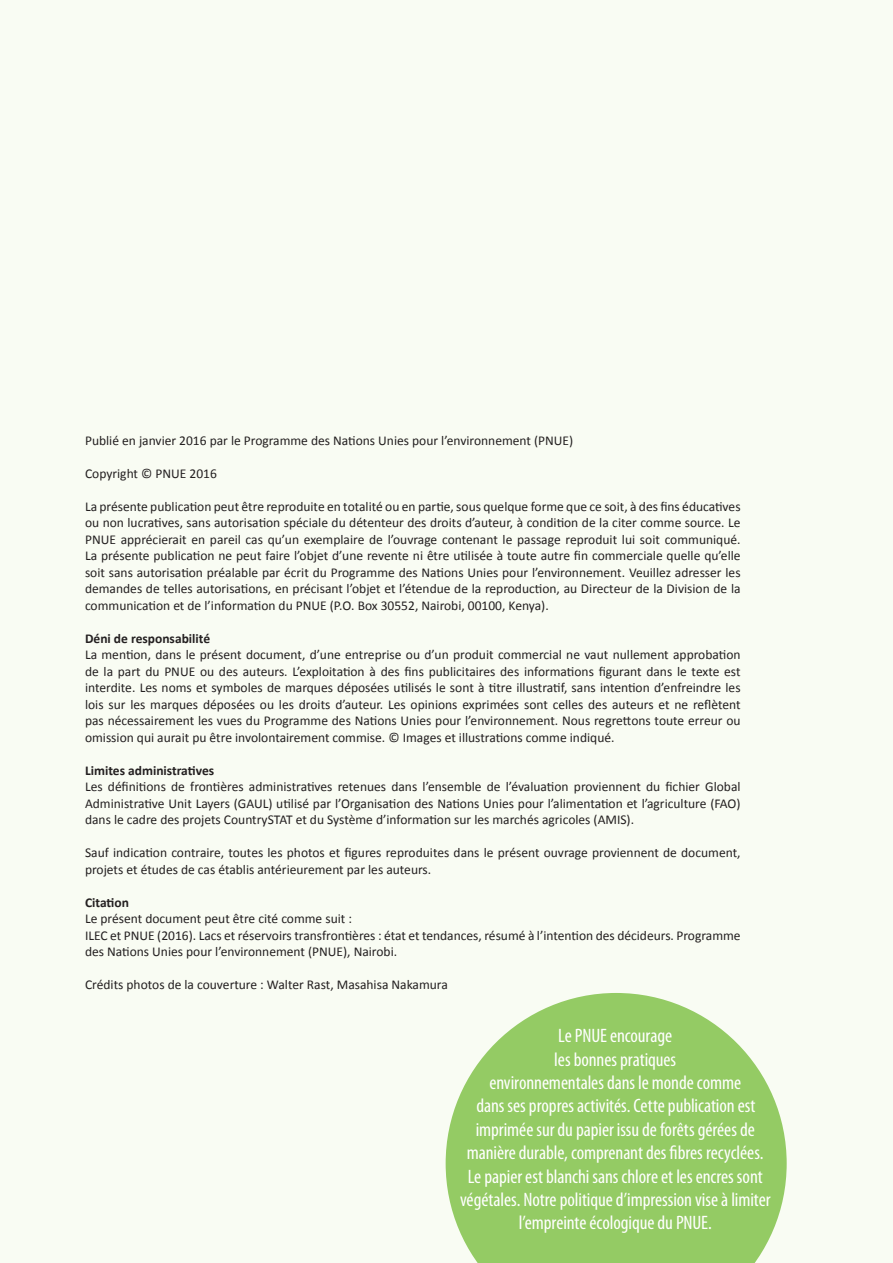
<style>
.page{position:relative;width:893px;height:1263px;background:#f9fcf3}
.page>*{position:absolute;margin:0;border:0;box-sizing:border-box;transform-origin:0 0}
.t1{font:condensed 19.5px/23.4px "Myriad Pro";letter-spacing:-.005em;color:#fff;text-align:center}
.t2{font:13.5px/16.5px "Calibri";color:#231f20;text-align:justify}
.t3{font:700 13.5px "Calibri";color:#231f20}
</style>
<div class="page">
<svg style="left:446px;top:993px;width:341px;height:270px;fill:#94cb64"></svg>
<p class="t2" style="left:85px;top:432px;width:490px">Publié en janvier 2016 par le Programme des Nations Unies pour l’environnement (PNUE)</p>
<p class="t2" style="left:85px;top:465px;width:133px">Copyright © PNUE 2016</p>
<p class="t2" style="left:85px;top:498px;width:657px">La présente publication peut être reproduite en totalité ou en partie, sous quelque forme que ce soit, à des fins éducatives ou non lucratives, sans autorisation spéciale du détenteur des droits d’auteur, à condition de la citer comme source. Le PNUE apprécierait en pareil cas qu’un exemplaire de l’ouvrage contenant le passage reproduit lui soit communiqué.<br>La présente publication ne peut faire l’objet d’une revente ni être utilisée à toute autre fin commerciale quelle qu’elle soit sans autorisation préalable par écrit du Programme des Nations Unies pour l’environnement. Veuillez adresser les demandes de telles autorisations, en précisant l’objet et l’étendue de la reproduction, au Directeur de la Division de la communication et de l’information du PNUE (P.O. Box 30552, Nairobi, 00100, Kenya).</p>
<p class="t3" style="left:85px;top:629px;width:127px">Déni de responsabilité</p>
<p class="t2" style="left:85px;top:646px;width:657px">La mention, dans le présent document, d’une entreprise ou d’un produit commercial ne vaut nullement approbation de la part du PNUE ou des auteurs. L’exploitation à des fins publicitaires des informations figurant dans le texte est interdite. Les noms et symboles de marques déposées utilisés le sont à titre illustratif, sans intention d’enfreindre les lois sur les marques déposées ou les droits d’auteur. Les opinions exprimées sont celles des auteurs et ne reflètent pas nécessairement les vues du Programme des Nations Unies pour l’environnement. Nous regrettons toute erreur ou omission qui aurait pu être involontairement commise. © Images et illustrations comme indiqué.</p>
<p class="t3" style="left:85px;top:761px;width:131px">Limites administratives</p>
<p class="t2" style="left:85px;top:778px;width:657px">Les définitions de frontières administratives retenues dans l’ensemble de l’évaluation proviennent du fichier Global Administrative Unit Layers (GAUL) utilisé par l’Organisation des Nations Unies pour l’alimentation et l’agriculture (FAO) dans le cadre des projets CountrySTAT et du Système d’information sur les marchés agricoles (AMIS).</p>
<p class="t2" style="left:85px;top:844px;width:657px">Sauf indication contraire, toutes les photos et figures reproduites dans le présent ouvrage proviennent de document, projets et études de cas établis antérieurement par les auteurs.</p>
<p class="t3" style="left:85px;top:893px;width:45px">Citation</p>
<p class="t2" style="left:85px;top:910px;width:657px;text-align:left">Le présent document peut être cité comme suit :<br>ILEC et PNUE (2016). Lacs et réservoirs transfrontières : état et tendances, résumé à l’intention des décideurs. Programme des Nations Unies pour l’environnement (PNUE), Nairobi.</p>
<p class="t2" style="left:85px;top:976px;width:364px">Crédits photos de la couverture : Walter Rast, Masahisa Nakamura</p>
<p class="t1" style="left:460px;top:1024px;width:312px">Le PNUE encourage<br>les bonnes pratiques<br>environnementales dans le monde comme<br>dans ses propres activités. Cette publication est imprimée sur du papier issu de forêts gérées de manière durable, comprenant des fibres recyclées.<br>Le papier est blanchi sans chlore et les encres sont végétales. Notre politique d’impression vise à limiter l’empreinte écologique du PNUE.</p>
</div>
